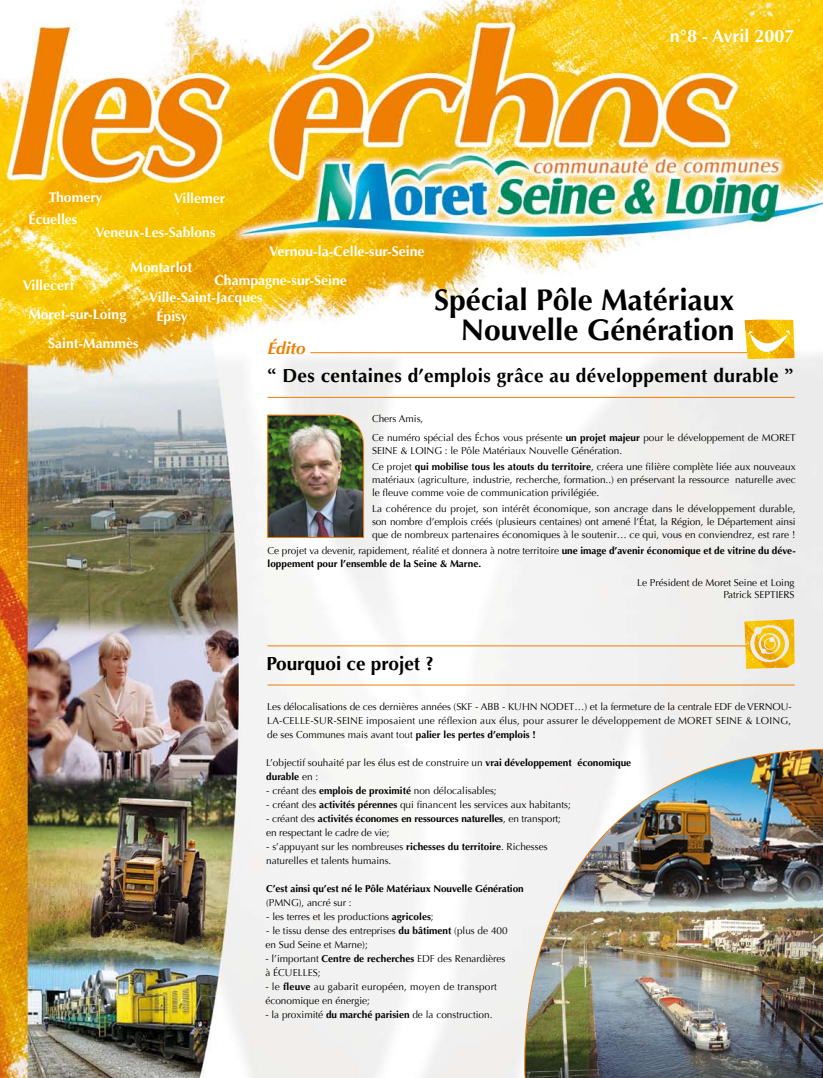
<style>
.page{position:relative;width:823px;height:1078px;background:#fff}
.page>*{position:absolute;margin:0;border:0;box-sizing:border-box;transform-origin:0 0}
.t1{font:700 30px/30px "Optima";color:#000;text-align:right}
.t2{font:700 19px "Optima";letter-spacing:.02em;color:#000}
.t3{font:700 19px "Optima";color:#000}
.t4{font:700 18px "Optima";color:#fff}
.t5{font:italic 700 17px "Optima";color:#ee7f00}
.t6{font:700 14px/29.2px "Optima";color:#fff}
.t7{font:10px/14px "Optima";color:#000}
.t8{font:700 10px/13px "Optima";letter-spacing:-.005em;color:#000}
.t9{font:10px/14px "Optima";letter-spacing:.02em;color:#000}
.s1{font-family:"Minion"}
.s2{font-weight:700}
.s3{font-weight:400}
</style>
<div class="page">
<img style="left:0;top:0;width:822px;height:1077px">
<hr style="left:267px;top:645px;width:481px;height:1px;background:#ee7f00">
<hr style="left:267px;top:684px;width:527px;height:1px;background:#ee7f00">
<hr style="left:310px;top:352px;width:443px;height:1px;background:#ee7f00">
<img style="left:744px;top:319px;width:50px;height:40px">
<img style="left:267px;top:413px;width:96px;height:124px">
<hr style="left:267px;top:397px;width:527px;height:1px;background:#ee7f00">
<img style="left:487px;top:748px;width:335px;height:329px">
<img style="left:744px;top:619px;width:50px;height:49px">
<h3 class="t4" style="left:669px;top:25px;width:126px">n°8 - Avril 2007</h3>
<h3 class="t6" style="left:49px;top:182px;width:55px">Thomery</h3>
<h3 class="t6" style="left:173px;top:184px;width:53px">Villemer</h3>
<h3 class="t6" style="left:28px;top:205px;width:51px">Écuelles</h3>
<h3 class="t6" style="left:95px;top:218px;width:122px">Veneux-Les-Sablons</h3>
<h3 class="t6" style="left:214px;top:236px;width:211px;text-indent:54px">Vernou-la-Celle-sur-Seine<br>Champagne-sur-Seine</h3>
<h3 class="t6" style="left:130px;top:253px;width:63px">Montarlot</h3>
<h3 class="t6" style="left:23px;top:271px;width:53px">Villecerf</h3>
<h3 class="t6" style="left:149px;top:282px;width:115px">Ville-Saint-Jacques</h3>
<h3 class="t6" style="left:28px;top:299px;width:99px">Moret-sur-Loing</h3>
<h3 class="t6" style="left:156px;top:301px;width:33px">Épisy</h3>
<h3 class="t6" style="left:48px;top:329px;width:92px">Saint-Mammès</h3>
<h3 class="t5" style="left:267px;top:338px;width:40px">Édito</h3>
<h1 class="t1" style="left:434px;top:285px;width:302px">Spécial Pôle Matériaux<br>Nouvelle Génération</h1>
<h2 class="t2" style="left:267px;top:364px;width:527px"><span class="s1">“</span> Des centaines d’emplois grâce au développement durable <span class="s1">”</span></h2>
<p class="t7" style="left:372px;top:409px;width:425px;line-height:18.7px">Chers Amis,<br>Ce numéro spécial des Échos vous présente <span class="s2">un projet majeur</span> pour le développement de MORET</p>
<p class="t7" style="left:372px;top:442px;width:425px;line-height:15.8px">SEINE &amp; LOING : le Pôle Matériaux Nouvelle Génération.<br>Ce projet <span class="s2">qui mobilise tous les atouts du territoire</span>, créera une filière complète liée aux nouveaux</p>
<p class="t7" style="left:372px;top:473px;width:425px;line-height:13px">matériaux (agriculture, industrie, recherche, formation..) en préservant la ressource naturelle avec le fleuve comme voie de communication privilégiée.</p>
<p class="t7" style="left:372px;top:501px;width:425px;line-height:13px;text-align:justify">La cohérence du projet, son intérêt économique, son ancrage dans le développement durable, son nombre d’emplois créés (plusieurs centaines) ont amené l’État, la Région, le Département ainsi que de nombreux partenaires économiques à le soutenir… ce qui, vous en conviendrez, est rare !</p>
<p class="t8" style="left:267px;top:543px;width:529px"><span class="s3">Ce projet va devenir, rapidement, réalité et donnera à notre territoire</span> une image d’avenir économique et de vitrine du déve&shy;loppement pour l’ensemble de la Seine &amp; Marne.</p>
<p class="t7" style="left:636px;top:577px;width:159px;line-height:12px;text-align:right">Le Président de Moret Seine et Loing<br>Patrick SEPTIERS</p>
<h2 class="t3" style="left:266px;top:652px;width:169px">Pourquoi ce projet ?</h2>
<p class="t7" style="left:267px;top:699px;width:526px;text-align:justify">Les délocalisations de ces dernières années (SKF - ABB - KUHN NODET…) et la fermeture de la centrale EDF de VERNOU-LA-CELLE-SUR-SEINE imposaient une réflexion aux élus, pour assurer le développement de MORET SEINE &amp; LOING, de ses Communes mais avant tout <span class="s2">palier les pertes d’emplois !</span></p>
<p class="t7" style="left:266px;top:755px;width:366px">L’objectif souhaité par les élus est de construire un <span class="s2">vrai développement économique durable</span> en :</p>
<p class="t7" style="left:266px;top:783px;width:232px">- créant des <span class="s2">emplois de proximité</span> non délocalisables;</p>
<p class="t7" style="left:266px;top:797px;width:306px">- créant des <span class="s2">activités pérennes</span> qui financent les services aux habitants;</p>
<p class="t7" style="left:266px;top:811px;width:296px">- créant des <span class="s2">activités économes en ressources naturelles</span>, en transport; en respectant le cadre de vie;</p>
<p class="t7" style="left:266px;top:839px;width:283px">- s’appuyant sur les nombreuses <span class="s2">richesses du territoire</span>. Richesses naturelles et talents humains.</p>
<p class="t8" style="left:266px;top:881px;width:259px">C’est ainsi qu’est né le Pôle Matériaux Nouvelle Génération</p>
<p class="t7" style="left:266px;top:895px;width:87px">(PMNG), ancré sur :</p>
<p class="t7" style="left:266px;top:909px;width:169px">- les terres et les productions <span class="s2">agricoles</span>;</p>
<p class="t7" style="left:265px;top:923px;width:244px">- le tissu dense des entreprises <span class="s2">du bâtiment</span> (plus de 400 en Sud Seine et Marne);</p>
<p class="t7" style="left:265px;top:951px;width:241px">- l’important <span class="s2">Centre de recherches</span> EDF des Renardières à ÉCUELLES;</p>
<p class="t9" style="left:265px;top:979px;width:233px">- le <span class="s2">fleuve</span> au gabarit européen, moyen de transport économique en énergie;</p>
<p class="t7" style="left:265px;top:1007px;width:228px">- la proximité <span class="s2">du marché parisien</span> de la construction.</p>
</div>
